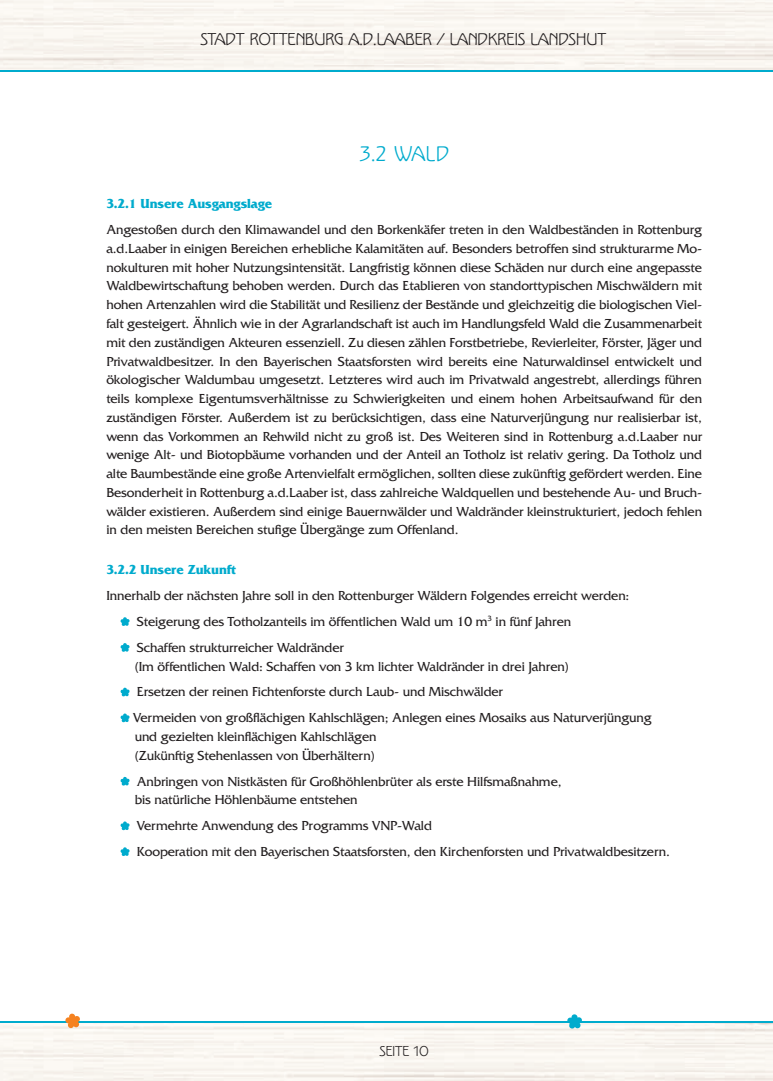
<style>
.page{position:relative;width:773px;height:1081px;background:#fff}
.page>*{position:absolute;margin:0;border:0;box-sizing:border-box;transform-origin:0 0}
.t1{font:18.75px "Kolo LP";color:#00abcd}
.t2{font:15px "Kolo LP";color:#231f20}
.t3{font:13.75px/18.8px "Friz Quadrata";letter-spacing:-.01em;color:#231f20}
.t4{font:700 13.75px "Friz Quadrata";letter-spacing:-.01em;color:#00abcd}
.t5{font:12.5px "Kolo LP";color:#231f20}
</style>
<div class="page">
<img style="left:0;top:0;width:772px;height:72px">
<img style="left:0;top:1022px;width:772px;height:59px">
<hr style="left:0;top:70px;width:772px;height:1px;background:#00abcd">
<hr style="left:0;top:1021px;width:772px;height:1px;background:#00abcd">
<svg style="left:65px;top:1013px;width:15px;height:15px"></svg>
<svg style="left:567px;top:1014px;width:15px;height:15px"></svg>
<svg style="left:120px;top:617px;width:10px;height:9px"></svg>
<svg style="left:120px;top:643px;width:10px;height:9px"></svg>
<svg style="left:120px;top:687px;width:10px;height:9px"></svg>
<svg style="left:120px;top:713px;width:10px;height:9px"></svg>
<svg style="left:120px;top:776px;width:10px;height:10px"></svg>
<svg style="left:120px;top:821px;width:10px;height:9px"></svg>
<svg style="left:120px;top:847px;width:10px;height:9px"></svg>
<p class="t2" style="left:200px;top:29px;width:407px">STADT ROTTENBURG A.D.LAABER / LANDKREIS LANDSHUT</p>
<h1 class="t1" style="left:359px;top:142px;width:91px">3.2 WALD</h1>
<p class="t4" style="left:106px;top:196px;width:167px">3.2.1 Unsere Ausgangslage</p>
<p class="t3" style="left:106px;top:220px;width:597px;text-align:justify">Angestoßen durch den Klimawandel und den Borkenkäfer treten in den Waldbeständen in Rottenburg a.d.Laaber in einigen Bereichen erhebliche Kalamitäten auf. Besonders betroffen sind strukturarme Mo&shy;nokulturen mit hoher Nutzungsintensität. Langfristig können diese Schäden nur durch eine angepasste Waldbewirtschaftung behoben werden. Durch das Etablieren von standorttypischen Mischwäldern mit hohen Artenzahlen wird die Stabilität und Resilienz der Bestände und gleichzeitig die biologischen Viel&shy;falt gesteigert. Ähnlich wie in der Agrarlandschaft ist auch im Handlungsfeld Wald die Zusammenarbeit mit den zuständigen Akteuren essenziell. Zu diesen zählen Forstbetriebe, Revierleiter, Förster, Jäger und Privatwaldbesitzer. In den Bayerischen Staatsforsten wird bereits eine Naturwaldinsel entwickelt und ökologischer Waldumbau umgesetzt. Letzteres wird auch im Privatwald angestrebt, allerdings führen teils komplexe Eigentumsverhältnisse zu Schwierigkeiten und einem hohen Arbeitsaufwand für den zuständigen Förster. Außerdem ist zu berücksichtigen, dass eine Naturverjüngung nur realisierbar ist, wenn das Vorkommen an Rehwild nicht zu groß ist. Des Weiteren sind in Rottenburg a.d.Laaber nur wenige Alt- und Biotopbäume vorhanden und der Anteil an Totholz ist relativ gering. Da Totholz und alte Baumbestände eine große Artenvielfalt ermöglichen, sollten diese zukünftig gefördert werden. Eine Besonderheit in Rottenburg a.d.Laaber ist, dass zahlreiche Waldquellen und bestehende Au- und Bruch&shy;wälder existieren. Außerdem sind einige Bauernwälder und Waldränder kleinstrukturiert, jedoch fehlen in den meisten Bereichen stufige Übergänge zum Offenland.</p>
<p class="t4" style="left:106px;top:562px;width:131px">3.2.2 Unsere Zukunft</p>
<p class="t3" style="left:137px;top:583px;width:494px;line-height:25.8px;text-indent:-30px">Innerhalb der nächsten Jahre soll in den Rottenburger Wäldern Folgendes erreicht werden:<br>Steigerung des Totholzanteils im öffentlichen Wald um 10 m<sup>3</sup> in fünf Jahren<br>Schaffen strukturreicher Waldränder</p>
<p class="t3" style="left:133px;top:653px;width:520px;line-height:25.9px">(Im öffentlichen Wald: Schaffen von 3 km lichter Waldränder in drei Jahren)<br>Ersetzen der reinen Fichtenforste durch Laub- und Mischwälder<br>Vermeiden von großflächigen Kahlschlägen; Anlegen eines Mosaiks aus Naturverjüngung</p>
<p class="t3" style="left:135px;top:727px;width:243px">und gezielten kleinflächigen Kahlschlägen (Zukünftig Stehenlassen von Überhältern)</p>
<p class="t3" style="left:135px;top:772px;width:428px">Anbringen von Nistkästen für Großhöhlenbrüter als erste Hilfsmaßnahme, bis natürliche Höhlenbäume entstehen</p>
<p class="t3" style="left:137px;top:813px;width:534px;line-height:25.9px">Vermehrte Anwendung des Programms VNP-Wald<br>Kooperation mit den Bayerischen Staatsforsten, den Kirchenforsten und Privatwaldbesitzern.</p>
<p class="t5" style="left:379px;top:1043px;width:51px">SEITE 10</p>
</div>
